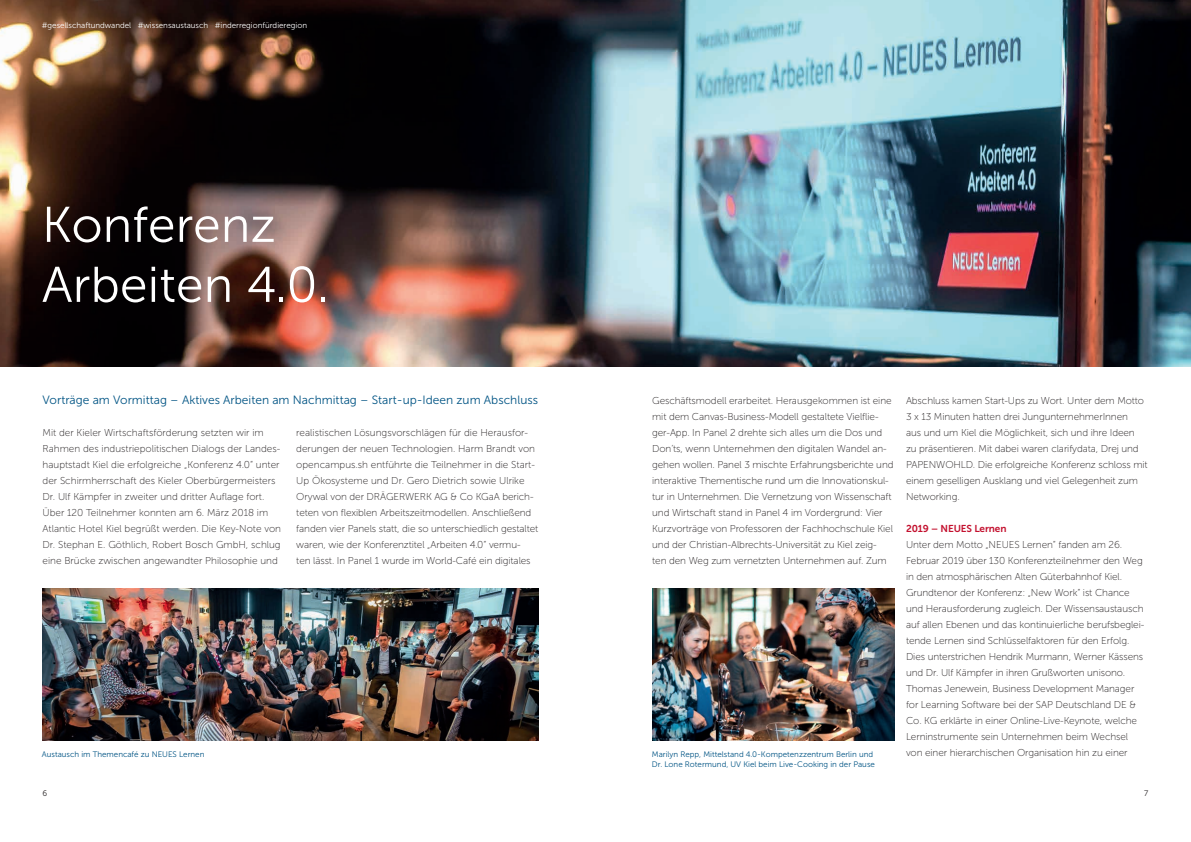
<style>
.page{position:relative;width:1191px;height:842px;background:#fff}
.page>*{position:absolute;margin:0;border:0;box-sizing:border-box;transform-origin:0 0}
.t1{font:50px/60px "Museo Sans 300";color:#fff}
.t2{font:12px "Museo Sans 300";color:#005484}
.t3{font:10px/16px "Museo Sans 100";letter-spacing:-.01em;color:#231f20}
.t4{font:10px "Museo Sans 700";letter-spacing:-.01em;color:#c3102e}
.t5{font:8px/9.6px "Museo Sans 300";color:#005484}
.t6{font:8px "Museo Sans 300";color:#fff}
.t7{font:8px "Museo Sans 300";color:#231f20}
</style>
<div class="page">
<img style="left:0;top:0;width:1191px;height:366px">
<img style="left:43px;top:588px;width:496px;height:152px">
<img style="left:652px;top:588px;width:242px;height:152px">
<p class="t6" style="left:42px;top:21px;width:267px">#gesellschaftundwandel #wissensaustausch #inderregionfürdieregion</p>
<h1 class="t1" style="left:42px;top:195px;width:288px">Konferenz<br>Arbeiten 4.0.</h1>
<p class="t2" style="left:43px;top:394px;width:497px">Vorträge am Vormittag – Aktives Arbeiten am Nachmittag – Start-up-Ideen zum Abschluss</p>
<p class="t3" style="left:43px;top:425px;width:240px">Mit der Kieler Wirtschaftsförderung setzten wir im Rahmen des industriepolitischen Dialogs der Landes&shy;hauptstadt Kiel die erfolgreiche „Konferenz 4.0“ unter der Schirmherrschaft des Kieler Oberbürgermeisters Dr. Ulf Kämpfer in zweiter und dritter Auflage fort.<br>Über 120 Teilnehmer konnten am 6. März 2018 im Atlantic Hotel Kiel begrüßt werden. Die Key-Note von Dr. Stephan E. Göthlich, Robert Bosch GmbH, schlug eine Brücke zwischen angewandter Philosophie und</p>
<p class="t3" style="left:296px;top:425px;width:243px">realistischen Lösungsvorschlägen für die Herausfor&shy;derungen der neuen Technologien. Harm Brandt von opencampus.sh entführte die Teilnehmer in die Start-Up Ökosysteme und Dr. Gero Dietrich sowie Ulrike Orywal von der DRÄGERWERK AG &amp; Co KGaA berich&shy;teten von flexiblen Arbeitszeitmodellen. Anschließend fanden vier Panels statt, die so unterschiedlich gestaltet waren, wie der Konferenztitel „Arbeiten 4.0“ vermu-<br>ten lässt. In Panel 1 wurde im World-Café ein digitales</p>
<p class="t3" style="left:652px;top:393px;width:243px">Geschäftsmodell erarbeitet. Herausgekommen ist eine mit dem Canvas-Business-Modell gestaltete Vielflie&shy;ger-App. In Panel 2 drehte sich alles um die Dos und Don’ts, wenn Unternehmen den digitalen Wandel an&shy;gehen wollen. Panel 3 mischte Erfahrungsberichte und interaktive Thementische rund um die Innovationskul&shy;tur in Unternehmen. Die Vernetzung von Wissenschaft und Wirtschaft stand in Panel 4 im Vordergrund: Vier Kurzvorträge von Professoren der Fachhochschule Kiel und der Christian-Albrechts-Universität zu Kiel zeig&shy;ten den Weg zum vernetzten Unternehmen auf. Zum</p>
<p class="t3" style="left:906px;top:393px;width:243px">Abschluss kamen Start-Ups zu Wort. Unter dem Motto 3 x 13 Minuten hatten drei JungunternehmerInnen<br>aus und um Kiel die Möglichkeit, sich und ihre Ideen zu präsentieren. Mit dabei waren clarifydata, Drej und PAPENWOHLD. Die erfolgreiche Konferenz schloss mit einem geselligen Ausklang und viel Gelegenheit zum Networking.</p>
<p class="t4" style="left:906px;top:523px;width:102px">2019 – NEUES Lernen</p>
<p class="t3" style="left:906px;top:537px;width:240px">Unter dem Motto „NEUES Lernen“ fanden am 26.<br>Februar 2019 über 130 Konferenzteilnehmer den Weg in den atmosphärischen Alten Güterbahnhof Kiel.<br>Grundtenor der Konferenz: „New Work“ ist Chance und Herausforderung zugleich. Der Wissensaustausch auf allen Ebenen und das kontinuierliche berufsbeglei&shy;tende Lernen sind Schlüsselfaktoren für den Erfolg.<br>Dies unterstrichen Hendrik Murmann, Werner Kässens und Dr. Ulf Kämpfer in ihren Grußworten unisono.<br>Thomas Jenewein, Business Development Manager for Learning Software bei der SAP Deutschland DE &amp; Co. KG erklärte in einer Online-Live-Keynote, welche Lerninstrumente sein Unternehmen beim Wechsel von einer hierarchischen Organisation hin zu einer</p>
<p class="t5" style="left:42px;top:749px;width:164px">Austausch im Themencafé zu NEUES Lernen</p>
<p class="t5" style="left:652px;top:749px;width:225px">Marilyn Repp, Mittelstand 4.0-Kompetenzzentrum Berlin und<br>Dr. Lone Rotermund, UV Kiel beim Live-Cooking in der Pause</p>
<p class="t7" style="left:43px;top:789px;width:6px">6</p>
<p class="t7" style="left:1144px;top:789px;width:6px">7</p>
</div>
